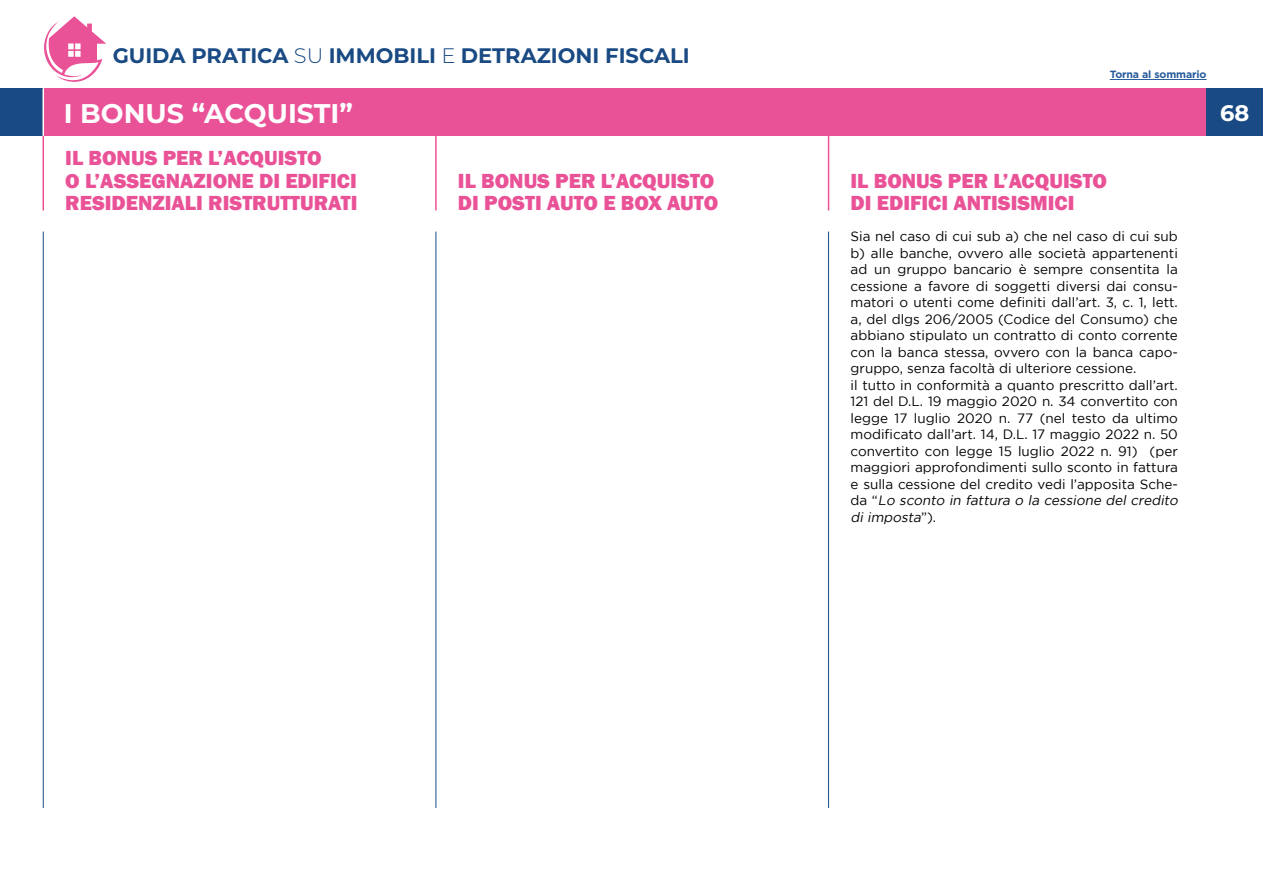
<style>
.page{position:relative;width:1263px;height:893px;background:#fff}
.page>*{position:absolute;margin:0;border:0;box-sizing:border-box;transform-origin:0 0}
.t1{font:700 27px "Montserrat";color:#fff}
.t2{font:700 22.5px "Montserrat";color:#fff}
.t3{font:800 21px/22.5px "Franklin Gothic";color:#ea5297}
.t4{font:700 21px "Montserrat";color:#194a83}
.t5{font:13.5px/16.5px "Gotham";color:#000}
.t6{font:700 10.5px "Gotham Pro";letter-spacing:-.01em;color:#275b9b}
.s1{font-weight:300}
.s2{font-style:italic}
</style>
<div class="page">
<div style="left:0;top:89px;width:43px;height:47px;background:#194a83"></div>
<div style="left:44px;top:89px;width:1162px;height:47px;background:#ea5297"></div>
<svg style="left:44px;top:16px;width:62px;height:66px"></svg>
<div style="left:1206px;top:89px;width:57px;height:47px;background:#194a83"></div>
<hr style="left:828px;top:232px;width:1px;height:576px;background:#194a83">
<hr style="left:435px;top:232px;width:1px;height:576px;background:#194a83">
<hr style="left:43px;top:232px;width:1px;height:576px;background:#194a83">
<hr style="left:1110px;top:79px;width:96px;height:1px;background:#275b9b">
<hr style="left:828px;top:136px;width:1px;height:74px;background:#ea5297">
<hr style="left:435px;top:136px;width:2px;height:74px;background:#ea5297">
<hr style="left:43px;top:136px;width:1px;height:74px;background:#ea5297">
<h3 class="t4" style="left:113px;top:41px;width:579px">GUIDA PRATICA <span class="s1">SU</span> IMMOBILI <span class="s1">E</span> DETRAZIONI FISCALI</h3>
<h1 class="t1" style="left:64px;top:94px;width:291px">I BONUS “ACQUISTI”</h1>
<h2 class="t2" style="left:1220px;top:97px;width:31px">68</h2>
<p class="t6" style="left:1110px;top:68px;width:98px">Torna al sommario</p>
<h3 class="t3" style="left:65px;top:147px;width:294px">IL BONUS PER L’ACQUISTO<br>O L’ASSEGNAZIONE DI EDIFICI<br>RESIDENZIALI RISTRUTTURATI</h3>
<h3 class="t3" style="left:458px;top:170px;width:262px">IL BONUS PER L’ACQUISTO<br>DI POSTI AUTO E BOX AUTO</h3>
<h3 class="t3" style="left:850px;top:170px;width:258px">IL BONUS PER L’ACQUISTO<br>DI EDIFICI ANTISISMICI</h3>
<p class="t5" style="left:850px;top:228px;width:331px">Sia nel caso di cui sub a) che nel caso di cui sub b) alle banche, ovvero alle società appartenenti ad un gruppo bancario è sempre consentita la cessione a favore di soggetti diversi dai consu&shy;matori o utenti come definiti dall’art. 3, c. 1, lett. a, del dlgs 206/2005 (Codice del Consumo) che abbiano stipulato un contratto di conto corrente con la banca stessa, ovvero con la banca capo&shy;gruppo, senza facoltà di ulteriore cessione.<br>il tutto in conformità a quanto prescritto dall’art.<br>121 del D.L. 19 maggio 2020 n. 34 convertito con legge 17 luglio 2020 n. 77 (nel testo da ultimo modificato dall’art. 14, D.L. 17 maggio 2022 n. 50 convertito con legge 15 luglio 2022 n. 91) (per maggiori approfondimenti sullo sconto in fattura e sulla cessione del credito vedi l’apposita Sche&shy;d a “ <span class="s2">Lo sconto in fattura o la cessione del credito di imposta</span>” ) .</p>
</div>
